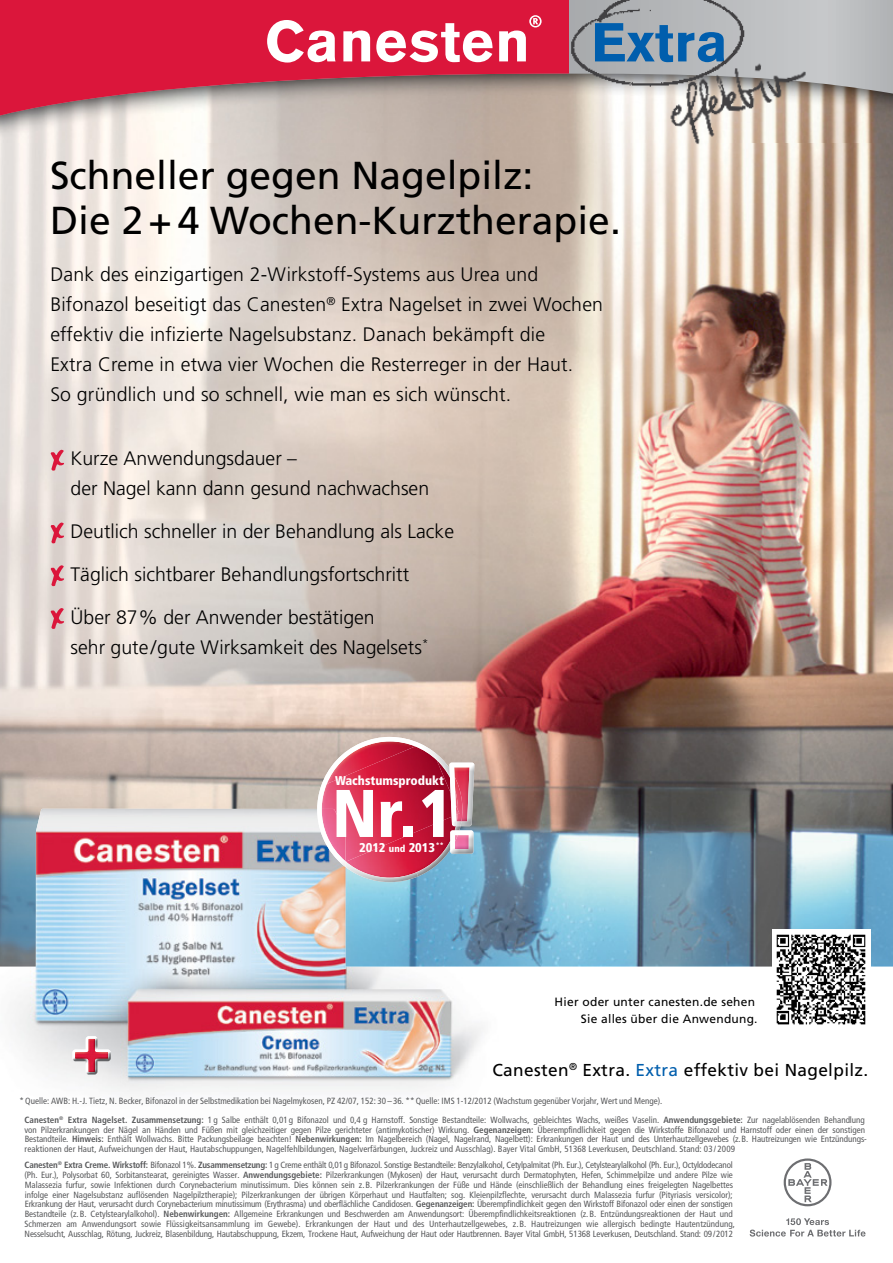
<style>
.page{position:relative;width:893px;height:1263px;background:#fff}
.page>*{position:absolute;margin:0;border:0;box-sizing:border-box;transform-origin:0 0}
.t1{font:900 condensed 67.35px "Frutiger";color:#fff}
.t2{font:39px/45px "Frutiger";color:#000}
.t3{font:300 19.5px/30px "Frutiger";letter-spacing:.01em;color:#000}
.t4{font:17.25px "Frutiger";letter-spacing:.02em;color:#000}
.t5{font:900 condensed 12.75px "Frutiger";color:#fff}
.t6{font:12px/16.5px "Frutiger";letter-spacing:.02em;color:#000;text-align:right}
.t7{font:condensed 9px/9.8px "Frutiger";letter-spacing:-.005em;color:#58595b}
.s1{font-family:"Completein Him";font-weight:400;font-size:33.9px;color:#db163b}
.s2{font-size:9.75px}
.s3{color:#005ead}
.s4{font-weight:700}
</style>
<div class="page">
<img style="left:0;top:966px;width:528px;height:126px">
<img style="left:0;top:116px;width:893px;height:850px">
<img style="left:36px;top:809px;width:309px;height:160px">
<img style="left:72px;top:1036px;width:39px;height:38px">
<img style="left:346px;top:746px;width:106px;height:116px">
<img style="left:321px;top:737px;width:100px;height:49px">
<img style="left:416px;top:751px;width:44px;height:125px">
<img style="left:415px;top:744px;width:22px;height:16px">
<img style="left:345px;top:862px;width:73px;height:20px">
<svg style="left:341px;top:863px;width:4px;height:4px"></svg>
<img style="left:317px;top:784px;width:29px;height:78px">
<img style="left:317px;top:809px;width:28px;height:54px">
<svg style="left:450px;top:763px;width:24px;height:1px"></svg>
<img style="left:449px;top:764px;width:25px;height:62px">
<img style="left:449px;top:768px;width:12px;height:58px">
<svg style="left:451px;top:853px;width:22px;height:1px"></svg>
<img style="left:450px;top:830px;width:23px;height:23px">
<img style="left:450px;top:830px;width:9px;height:20px">
<svg style="left:750px;top:1218px;width:115px;height:18px"></svg>
<svg style="left:784px;top:1158px;width:47px;height:48px"></svg>
<img style="left:772px;top:930px;width:98px;height:95px">
<svg style="left:869px;top:0;width:24px;height:116px;background:#a4a2a3"></svg>
<svg style="left:0;top:0;width:561px;height:116px;background:#cd445b"></svg>
<svg style="left:267px;top:20px;width:69px;height:43px"></svg>
<svg style="left:343px;top:31px;width:27px;height:30px"></svg>
<svg style="left:376px;top:23px;width:116px;height:39px"></svg>
<svg style="left:499px;top:15px;width:43px;height:46px"></svg>
<img style="left:561px;top:0;width:308px;height:169px">
<img style="left:663px;top:58px;width:155px;height:88px">
<h2 class="t2" style="left:50px;top:153px;width:572px">Schneller gegen Nagelpilz:<br>Die 2 + 4 Wochen-Kurztherapie.</h2>
<p class="t3" style="left:50px;top:260px;width:554px">Dank des einzigartigen 2-Wirkstoff-Systems aus Urea und Bifonazol beseitigt das Canesten<sup>®</sup> Extra Nagelset in zwei Wochen effektiv die infizierte Nagelsubstanz. Danach bekämpft die<br>Extra Creme in etwa vier Wochen die Resterreger in der Haut.<br>So gründlich und so schnell, wie man es sich wünscht.</p>
<h3 class="t3" style="left:70px;top:444px;width:360px;text-indent:-20px"><span class="s1">x</span> Kurze Anwendungsdauer –<br>der Nagel kann dann gesund nachwachsen</h3>
<h3 class="t3" style="left:50px;top:510px;width:405px;line-height:42.8px"><span class="s1">x</span> Deutlich schneller in der Behandlung als Lacke <span class="s1">x</span> Täglich sichtbarer Behandlungsfortschritt<br><span class="s1">x</span> Über 87 % der Anwender bestätigen</h3>
<h3 class="t3" style="left:70px;top:632px;width:359px">sehr gute / gute Wirksamkeit des Nagelsets<sup>*</sup></h3>
<h3 class="t5" style="left:335px;top:773px;width:111px">Wachstumsprodukt</h3>
<h1 class="t1" style="left:332px;top:773px;width:123px">Nr.1</h1>
<h3 class="t5" style="left:359px;top:839px;width:86px">2012 <span class="s2">und</span> 2013<sup>**</sup></h3>
<h3 class="t6" style="left:555px;top:994px;width:204px">Hier oder unter canesten.de sehen<br>Sie alles über die Anwendung.</h3>
<h3 class="t4" style="left:492px;top:1060px;width:377px">Canesten<sup>®</sup> Extra. <span class="s3">Extra</span> effektiv bei Nagelpilz.</h3>
<p class="t7" style="left:20px;top:1096px;width:644px">* Quelle: AWB: H.- J. Tietz, N. Becker, Bifonazol in der Selbstmedikation bei Nagelmykosen, PZ 42/07, 152: 30 – 36. ** Quelle: IMS 1-12/2012 (Wachstum gegenüber Vorjahr, Wert und Menge).</p>
<p class="t7" style="left:24px;top:1115px;width:844px"><span class="s4">Canesten</span><sup>®</sup> <span class="s4">Extra Nagelset. Zusammensetzung:</span> 1 g Salbe enthält 0,01 g Bifonazol und 0,4 g Harnstoff. Sonstige Bestandteile: Wollwachs, gebleichtes Wachs, weißes Vaselin. <span class="s4">Anwendungsgebiete:</span> Zur nagelablösenden Behandlung von Pilzerkrankungen der Nägel an Händen und Füßen mit gleichzeitiger gegen Pilze gerichteter (antimykotischer) Wirkung. <span class="s4">Gegenanzeigen:</span> Überempfindlichkeit gegen die Wirkstoffe Bifonazol und Harnstoff oder einen der sonstigen Bestandteile. <span class="s4">Hinweis:</span> Enthält Wollwachs. Bitte Packungsbeilage beachten! <span class="s4">Nebenwirkungen:</span> Im Nagelbereich (Nagel, Nagelrand, Nagelbett): Erkrankungen der Haut und des Unterhautzellgewebes (z. B. Hautreizungen wie Entzündungs&shy;reaktionen der Haut, Aufweichungen der Haut, Hautabschuppungen, Nagelfehlbildungen, Nagelverfärbungen, Juckreiz und Ausschlag). Bayer Vital GmbH, 51368 Leverkusen, Deutschland. Stand: 03 / 2009</p>
<p class="t7" style="left:24px;top:1160px;width:712px"><span class="s4">Canesten</span><sup>®</sup> <span class="s4">Extra Creme. Wirkstoff:</span> Bifonazol 1 %. <span class="s4">Zusammensetzung:</span> 1 g Creme enthält 0,01 g Bifonazol. Sonstige Bestandteile: Benzylalkohol, Cetylpalmitat (Ph. Eur.), Cetylstearylalkohol (Ph. Eur.), Octyldodecanol (Ph. Eur.), Polysorbat 60, Sorbitanstearat, gereinigtes Wasser. <span class="s4">Anwendungsgebiete:</span> Pilzerkrankungen (Mykosen) der Haut, verursacht durch Dermatophyten, Hefen, Schimmelpilze und andere Pilze wie Malassezia furfur, sowie Infektionen durch Corynebacterium minutissimum. Dies können sein z. B. Pilzerkrankungen der Füße und Hände (einschließlich der Behandlung eines freigelegten Nagelbettes infolge einer Nagelsubstanz auflösenden Nagelpilztherapie); Pilzerkrankungen der übrigen Körperhaut und Hautfalten; sog. Kleienpilzflechte, verursacht durch Malassezia furfur (Pityriasis versicolor); Erkrankung der Haut, verursacht durch Corynebacterium minutissimum (Erythrasma) und oberflächliche Candidosen. <span class="s4">Gegenanzeigen:</span> Überempfindlichkeit gegen den Wirkstoff Bifonazol oder einen der sonstigen Bestandteile (z. B. Cetylstearylalkohol). <span class="s4">Nebenwirkungen:</span> Allgemeine Erkrankungen und Beschwerden am Anwendungsort: Überempfindlichkeitsreaktionen (z. B. Entzündungsreaktionen der Haut und Schmerzen am Anwendungsort sowie Flüssigkeitsansammlung im Gewebe). Erkrankungen der Haut und des Unterhautzellgewebes, z. B. Hautreizungen wie allergisch bedingte Hautentzündung, Nesselsucht, Ausschlag, Rötung, Juckreiz, Blasenbildung, Hautabschuppung, Ekzem, Trockene Haut, Aufweichung der Haut oder Hautbrennen. Bayer Vital GmbH, 51368 Leverkusen, Deutschland. Stand: 09 / 2012</p>
</div>
